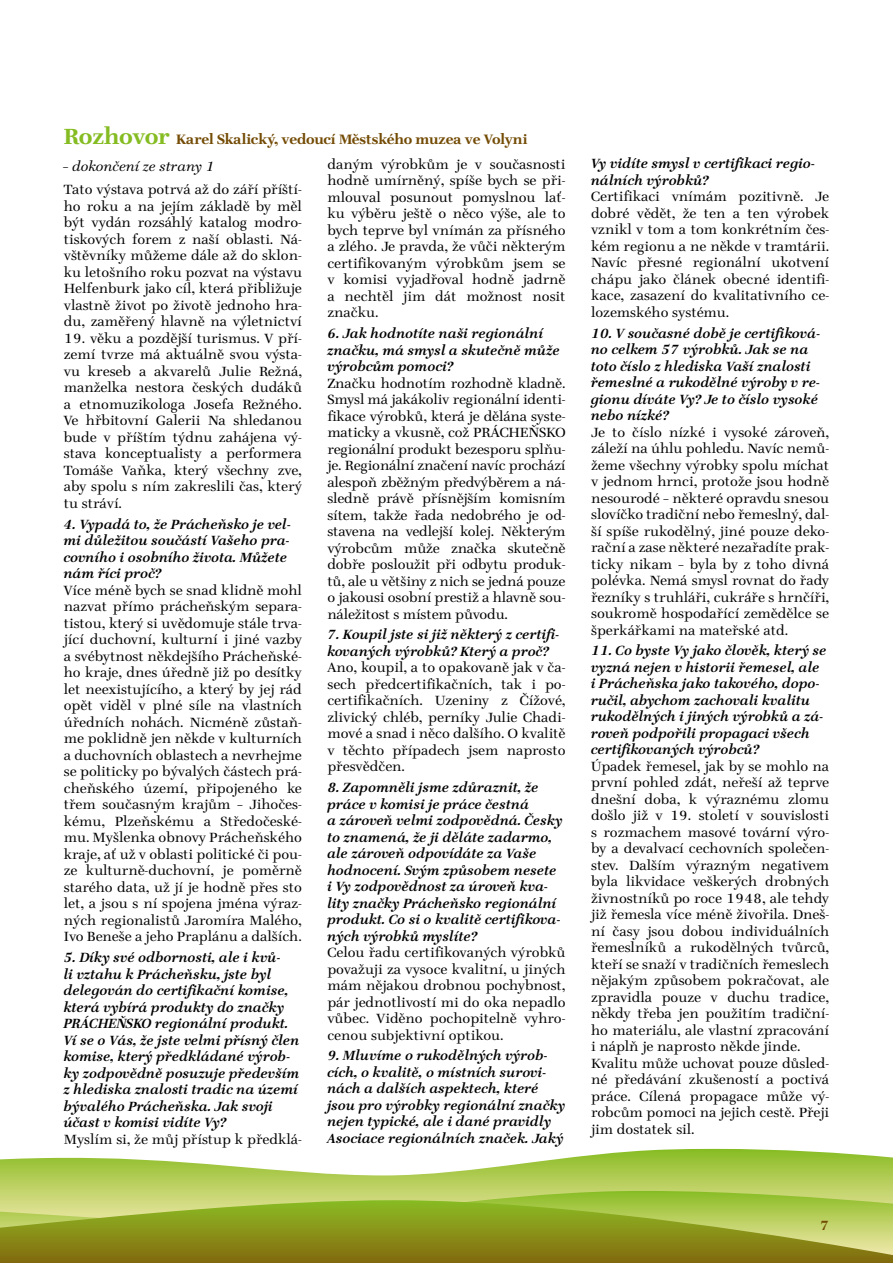
<style>
.page{position:relative;width:893px;height:1263px;background:#fff}
.page>*{position:absolute;margin:0;border:0;box-sizing:border-box;transform-origin:0 0}
.t1{font:700 13.05px "Teimer DOT";letter-spacing:-.01em;color:#734b05}
.t2{font:300 12.75px/16.5px "Teimer LOT";color:#000;text-align:justify}
.t3{font:italic 600 12.75px/16.5px "Teimer LOT";color:#000}
.t4{font:italic 300 12.75px "Teimer LOT";color:#000}
.t5{font:700 12.75px "Teimer DOT";color:#734b05}
.s1{font-size:21px;color:#85bc22}
</style>
<div class="page">
<svg style="left:12px;top:1149px;width:881px;height:10px"></svg>
<svg style="left:0;top:1159px;width:893px;height:41px;background:#bad268"></svg>
<svg style="left:0;top:1200px;width:893px;height:63px;background:#959d2b"></svg>
<p class="t1" style="left:64px;top:130px;width:465px"><span class="s1">Rozhovor</span> Karel Skalický, vedoucí Městského muzea ve Volyni</p>
<p class="t4" style="left:63px;top:158px;width:153px">– dokončení ze strany 1</p>
<p class="t2" style="left:64px;top:181px;width:240px">Tato výstava potrvá až do září příští&shy;ho roku a na jejím základě by měl být vydán rozsáhlý katalog modro&shy;tiskových forem z naší oblasti. Ná&shy;vštěvníky můžeme dále až do sklon&shy;ku letošního roku pozvat na výstavu Helfenburk jako cíl, která přibližuje vlastně život po životě jednoho hra&shy;du, zaměřený hlavně na výletnictví</p>
<p class="t2" style="left:64px;top:330px;width:240px">19. věku a pozdější turismus. V pří&shy;zemí tvrze má aktuálně svou výsta&shy;vu kreseb a akvarelů Julie Režná, manželka nestora českých dudáků a etnomuzikologa Josefa Režného.<br>Ve hřbitovní Galerii Na shledanou bude v příštím týdnu zahájena vý&shy;stava konceptualisty a performera Tomáše Vaňka, který všechny zve, aby spolu s ním zakreslili čas, který tu stráví.</p>
<p class="t3" style="left:64px;top:516px;width:228px">4. Vypadá to, že Prácheňsko je vel&shy;mi důležitou součástí Vašeho pra&shy;covního i osobního života. Můžete nám říci proč?</p>
<p class="t2" style="left:64px;top:582px;width:240px">Více méně bych se snad klidně mohl nazvat přímo prácheňským separa&shy;tistou, který si uvědomuje stále trva&shy;jící duchovní, kulturní i jiné vazby a svébytnost někdejšího Prácheňské&shy;ho kraje, dnes úředně již po desítky let neexistujícího, a který by jej rád opět viděl v plné síle na vlastních úředních nohách. Nicméně zůstaň&shy;me poklidně jen někde v kulturních a duchovních oblastech a nevrhejme se politicky po bývalých částech prá&shy;cheňského území, připojeného ke třem současným krajům – Jihočes&shy;kému, Plzeňskému a Středočeské&shy;mu. Myšlenka obnovy Prácheňského kraje, ať už v oblasti politické či pou&shy;ze kulturně-duchovní, je poměrně starého data, už jí je hodně přes sto let, a jsou s ní spojena jména výraz&shy;ných regionalistů Jaromíra Malého, Ivo Beneše a jeho Praplánu a dalších.</p>
<p class="t3" style="left:64px;top:949px;width:237px">5. Díky své odbornosti, ale i kvů-<br>li vztahu k Prácheňsku, jste byl delegován do certifikační komise, která vybírá produkty do značky<br>PRÁCHEŇSKO regionální produkt.<br>Ví se o Vás, že jste velmi přísný člen komise, který předkládané výrob&shy;ky zodpovědně posuzuje především z hlediska znalosti tradic na území bývalého Prácheňska. Jak svoji účast v komisi vidíte Vy?</p>
<p class="t2" style="left:64px;top:1130px;width:240px">Myslím si, že můj přístup k předklá-</p>
<p class="t2" style="left:327px;top:156px;width:240px">daným výrobkům je v současnosti hodně umírněný, spíše bych se při&shy;mlouval posunout pomyslnou lať&shy;ku výběru ještě o něco výše, ale to bych teprve byl vnímán za přísného a zlého. Je pravda, že vůči některým certifikovaným výrobkům jsem se v komisi vyjadřoval hodně jadrně a nechtěl jim dát možnost nosit značku.</p>
<p class="t3" style="left:327px;top:325px;width:234px">6. Jak hodnotíte naši regionální značku, má smysl a skutečně může výrobcům pomoci?</p>
<p class="t2" style="left:327px;top:374px;width:240px">Značku hodnotím rozhodně kladně.<br>Smysl má jakákoliv regionální identi&shy;fikace výrobků, která je dělána syste&shy;maticky a vkusně, což PRÁCHEŇSKO regionální produkt bezesporu splňu&shy;je. Regionální značení navíc prochází alespoň zběžným předvýběrem a ná&shy;sledně právě přísnějším komisním sítem, takže řada nedobrého je od&shy;stavena na vedlejší kolej. Některým výrobcům může značka skutečně dobře posloužit při odbytu produk&shy;tů, ale u většiny z nich se jedná pouze o jakousi osobní prestiž a hlavně sou&shy;náležitost s místem původu.</p>
<p class="t3" style="left:327px;top:626px;width:233px">7. Koupil jste si již některý z certifi&shy;kovaných výrobků? Který a proč?</p>
<p class="t2" style="left:327px;top:659px;width:240px">Ano, koupil, a to opakovaně jak v ča&shy;sech předcertifikačních, tak i po&shy;certifikačních. Uzeniny z Čížové, zlivický chléb, perníky Julie Chadi&shy;mové a snad i něco dalšího. O kvalitě v těchto případech jsem naprosto přesvědčen.</p>
<p class="t3" style="left:327px;top:779px;width:237px">8. Zapomněli jsme zdůraznit, že práce v komisi je práce čestná<br>a zároveň velmi zodpovědná. Česky to znamená, že ji děláte zadarmo, ale zároveň odpovídáte za Vaše hodnocení. Svým způsobem nesete i Vy zodpovědnost za úroveň kva&shy;lity značky Prácheňsko regionální produkt. Co si o kvalitě certifikova&shy;ných výrobků myslíte?</p>
<p class="t2" style="left:327px;top:944px;width:240px">Celou řadu certifikovaných výrobků považuji za vysoce kvalitní, u jiných mám nějakou drobnou pochybnost, pár jednotlivostí mi do oka nepadlo vůbec. Viděno pochopitelně vyhro&shy;cenou subjektivní optikou.</p>
<p class="t3" style="left:327px;top:1047px;width:240px">9. Mluvíme o rukodělných výrob&shy;cích, o kvalitě, o místních surovi&shy;nách a dalších aspektech, které jsou pro výrobky regionální značky nejen typické, ale i dané pravidly Asociace regionálních značek. Jaký</p>
<p class="t3" style="left:591px;top:155px;width:225px">Vy vidíte smysl v certifikaci regio&shy;nálních výrobků?</p>
<p class="t2" style="left:591px;top:188px;width:240px">Certifikaci vnímám pozitivně. Je dobré vědět, že ten a ten výrobek vznikl v tom a tom konkrétním čes&shy;kém regionu a ne někde v tramtárii.<br>Navíc přesné regionální ukotvení chápu jako článek obecné identifi&shy;kace, zasazení do kvalitativního ce&shy;lozemského systému.</p>
<p class="t3" style="left:591px;top:324px;width:230px">10. V současné době je certifiková&shy;no celkem 57 výrobků. Jak se na toto číslo z hlediska Vaší znalosti řemeslné a rukodělné výroby v re&shy;gionu díváte Vy? Je to číslo vysoké nebo nízké?</p>
<p class="t2" style="left:591px;top:423px;width:240px">Je to číslo nízké i vysoké zároveň, záleží na úhlu pohledu. Navíc nemů&shy;žeme všechny výrobky spolu míchat v jednom hrnci, protože jsou hodně nesourodé – některé opravdu snesou slovíčko tradiční nebo řemeslný, dal&shy;ší spíše rukodělný, jiné pouze deko&shy;rační a zase některé nezařadíte prak&shy;ticky nikam – byla by z toho divná polévka. Nemá smysl rovnat do řady řezníky s truhláři, cukráře s hrnčíři, soukromě hospodařící zemědělce se šperkářkami na mateřské atd.</p>
<p class="t3" style="left:591px;top:642px;width:237px">11. Co byste Vy jako člověk, který se vyzná nejen v historii řemesel, ale i Prácheňska jako takového, dopo&shy;ručil, abychom zachovali kvalitu rukodělných i jiných výrobků a zá&shy;roveň podpořili propagaci všech certifikovaných výrobců?</p>
<p class="t2" style="left:591px;top:758px;width:240px;text-align:left">Úpadek řemesel, jak by se mohlo na první pohled zdát, neřeší až teprve dnešní doba, k výraznému zlomu došlo již v 19. století v souvislosti s rozmachem masové tovární výro&shy;by a devalvací cechovních společen&shy;stev. Dalším výrazným negativem byla likvidace veškerých drobných živnostníků po roce 1948, ale tehdy již řemesla více méně živořila. Dneš&shy;ní časy jsou dobou individuálních řemeslníků a rukodělných tvůrců, kteří se snaží v tradičních řemeslech nějakým způsobem pokračovat, ale zpravidla pouze v duchu tradice, někdy třeba jen použitím tradiční&shy;ho materiálu, ale vlastní zpracování i náplň je naprosto někde jinde.<br>Kvalitu může uchovat pouze důsled&shy;né předávání zkušeností a poctivá práce. Cílená propagace může vý&shy;robcům pomoci na jejich cestě. Přeji jim dostatek sil.</p>
<p class="t5" style="left:820px;top:1216px;width:11px">7</p>
</div>
